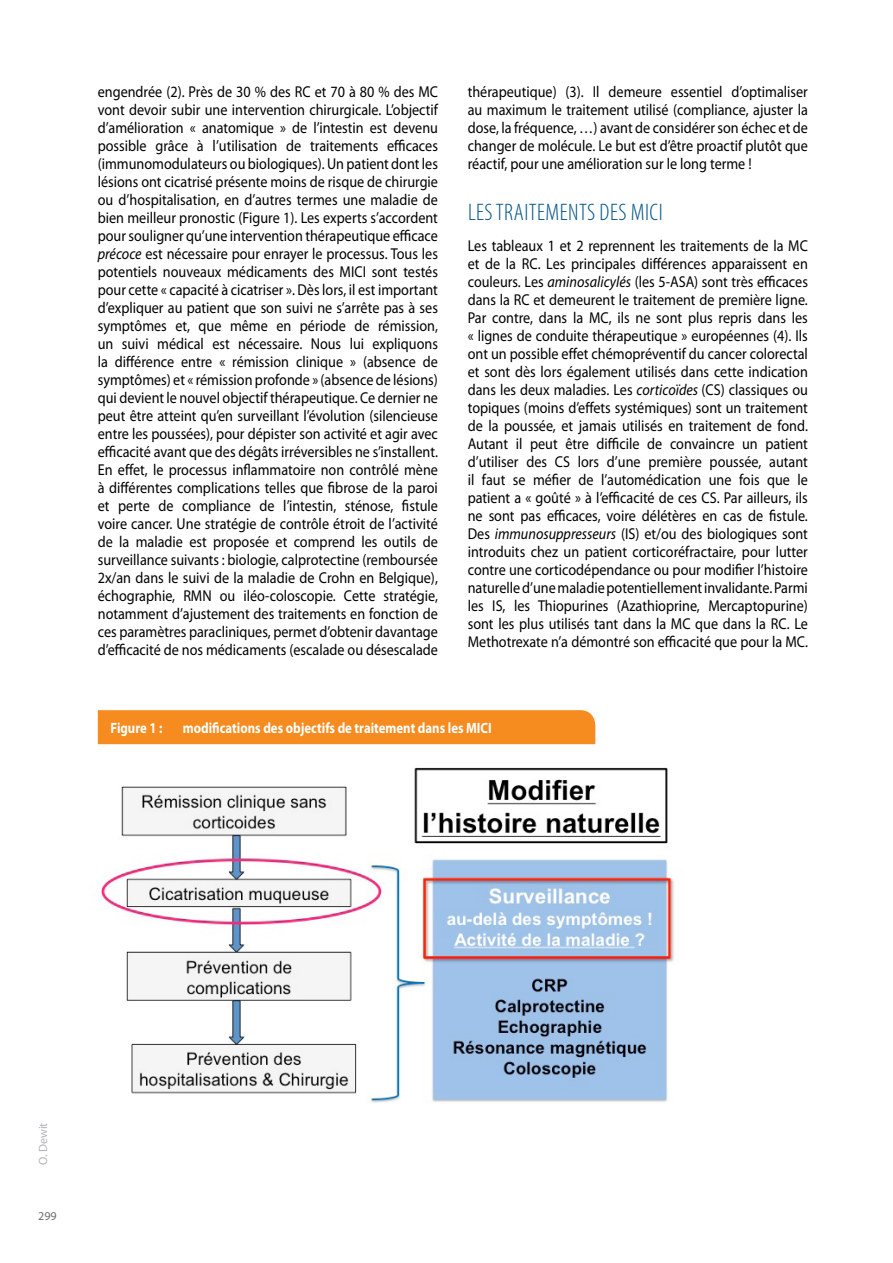
<style>
.page{position:relative;width:893px;height:1263px;background:#fff}
.page>*{position:absolute;margin:0;border:0;box-sizing:border-box;transform-origin:0 0}
.t1{font:300 condensed 24px "Myriad Pro";letter-spacing:.02em;color:#005387}
.t2{font:15.75px/18px "Myriad Pro";color:#000;text-align:justify;scale:.9 1}
.t3{font:700 15px "Myriad Pro";color:#fff;scale:.85 1}
.t4{font:12px "Myriad Pro";color:#b1b4b6}
.t5{font:12px "Myriad Pro";color:#6d6e71}
.s1{font-style:italic}
</style>
<div class="page">
<img style="left:94px;top:767px;width:580px;height:336px">
<div style="left:98px;top:710px;width:497px;height:34px;background:#f68b1f"></div>
<p class="t2" style="left:98px;top:82px;width:380px">engendrée (2). Près de 30 % des RC et 70 à 80 % des MC vont devoir subir une intervention chirurgicale. L’objectif d’amélioration « anatomique » de l’intestin est devenu possible grâce à l’utilisation de traitements efficaces (immunomodulateurs ou biologiques). Un patient dont les lésions ont cicatrisé présente moins de risque de chirurgie ou d’hospitalisation, en d’autres termes une maladie de bien meilleur pronostic (Figure 1). Les experts s’accordent pour souligner qu’une intervention thérapeutique efficace <span class="s1">précoce</span> est nécessaire pour enrayer le processus. Tous les potentiels nouveaux médicaments des MICI sont testés pour cette « capacité à cicatriser ». Dès lors, il est important d’expliquer au patient que son suivi ne s’arrête pas à ses symptômes et, que même en période de rémission, un suivi médical est nécessaire. Nous lui expliquons la différence entre « rémission clinique » (absence de symptômes) et « rémission profonde » (absence de lésions) qui devient le nouvel objectif thérapeutique. Ce dernier ne peut être atteint qu’en surveillant l’évolution (silencieuse entre les poussées), pour dépister son activité et agir avec efficacité avant que des dégâts irréversibles ne s’installent.<br>En effet, le processus inflammatoire non contrôlé mène à différentes complications telles que fibrose de la paroi et perte de compliance de l’intestin, sténose, fistule voire cancer. Une stratégie de contrôle étroit de l’activité de la maladie est proposée et comprend les outils de surveillance suivants : biologie, calprotectine (remboursée 2x/an dans le suivi de la maladie de Crohn en Belgique), échographie, RMN ou iléo-coloscopie. Cette stratégie, notamment d’ajustement des traitements en fonction de ces paramètres paracliniques, permet d’obtenir davantage d’efficacité de nos médicaments (escalade ou désescalade</p>
<p class="t2" style="left:468px;top:82px;width:380px">thérapeutique) (3). Il demeure essentiel d’optimaliser au maximum le traitement utilisé (compliance, ajuster la dose, la fréquence, …) avant de considérer son échec et de changer de molécule. Le but est d’être proactif plutôt que réactif, pour une amélioration sur le long terme !</p>
<h1 class="t1" style="left:468px;top:199px;width:196px">LES TRAITEMENTS DES MICI</h1>
<p class="t2" style="left:468px;top:236px;width:379px">Les tableaux 1 et 2 reprennent les traitements de la MC et de la RC. Les principales différences apparaissent en couleurs. Les <span class="s1">aminosalicylés</span> (les 5-ASA) sont très efficaces dans la RC et demeurent le traitement de première ligne.<br>Par contre, dans la MC, ils ne sont plus repris dans les « lignes de conduite thérapeutique » européennes (4). Ils ont un possible effet chémopréventif du cancer colorectal et sont dès lors également utilisés dans cette indication dans les deux maladies. Les <span class="s1">corticoïdes</span> (CS) classiques ou topiques (moins d’effets systémiques) sont un traitement de la poussée, et jamais utilisés en traitement de fond.<br>Autant il peut être difficile de convaincre un patient d’utiliser des CS lors d’une première poussée, autant il faut se méfier de l’automédication une fois que le patient a « goûté » à l’efficacité de ces CS. Par ailleurs, ils ne sont pas efficaces, voire délétères en cas de fistule.<br>Des <span class="s1">immunosuppresseurs</span> (IS) et/ou des biologiques sont introduits chez un patient corticoréfractaire, pour lutter contre une corticodépendance ou pour modifier l’histoire naturelle d’une maladie potentiellement invalidante. Parmi les IS, les Thiopurines (Azathioprine, Mercaptopurine) sont les plus utilisés tant dans la MC que dans la RC. Le Methotrexate n’a démontré son efficacité que pour la MC.</p>
<p class="t3" style="left:111px;top:718px;width:63px">Figure 1 :</p>
<p class="t3" style="left:183px;top:718px;width:365px">modifications des objectifs de traitement dans les MICI</p>
<p class="t4" style="left:36px;top:1165px;width:44px;rotate:-90deg">O. Dewit</p>
<p class="t5" style="left:38px;top:1209px;width:20px">299</p>
</div>
